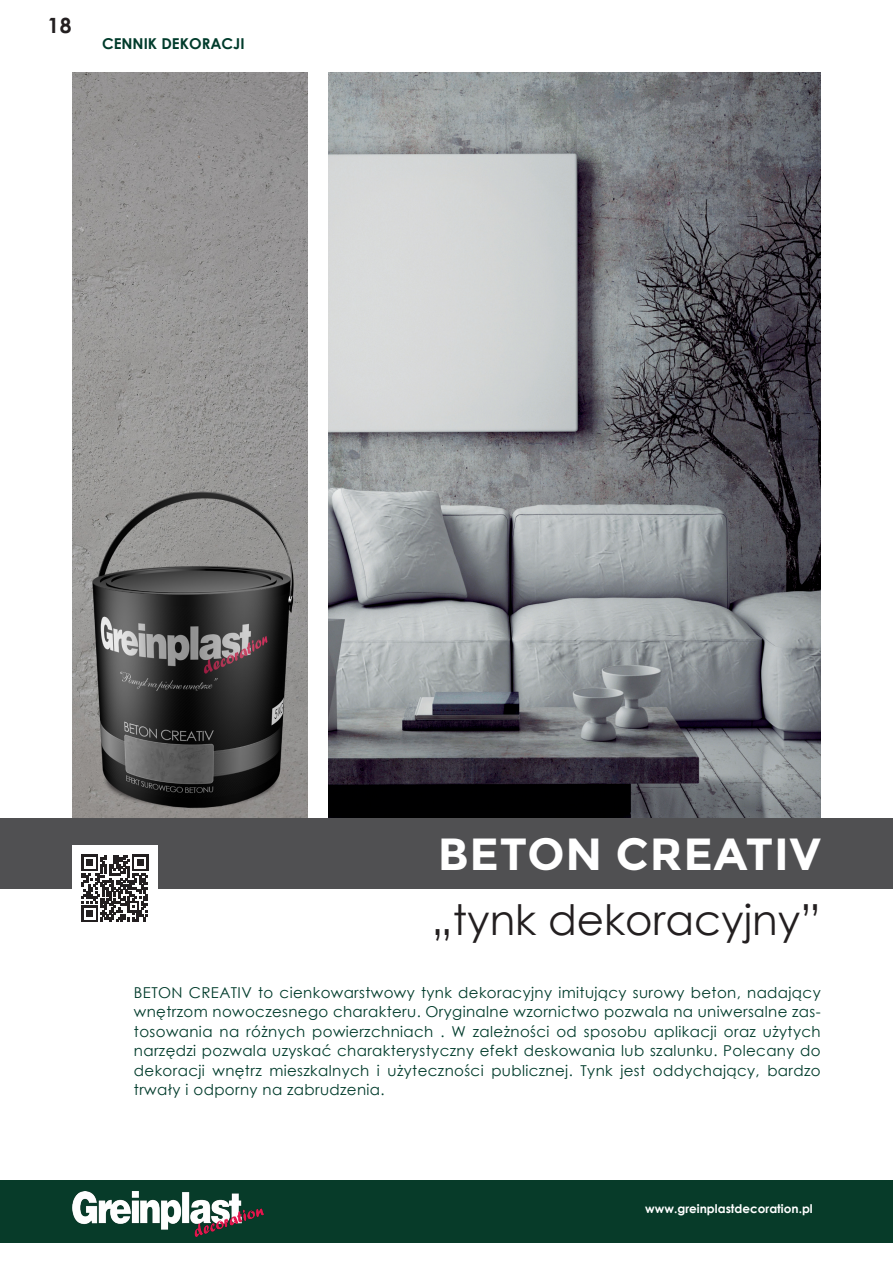
<style>
.page{position:relative;width:893px;height:1263px;background:#fff}
.page>*{position:absolute;margin:0;border:0;box-sizing:border-box;transform-origin:0 0}
.Title_1{font:700 45px "Montserrat";letter-spacing:.02em;color:#fff}
.Big_Title{font:42px "Century Gothic";color:#231f20}
.t1{font:700 21px "Century Gothic";color:#231f20}
.OPISY{font:15px/19.5px "Century Gothic";letter-spacing:.025em;color:#003b2b;text-align:justify}
.t2{font:700 15px "Century Gothic";color:#003b2b}
.t3{font:700 12px "Century Gothic";color:#fff}
</style>
<div class="page">
<div style="left:0;top:1180px;width:893px;height:62px;background:#073b29"></div>
<img style="left:72px;top:1192px;width:192px;height:44px">
<img style="left:72px;top:72px;width:236px;height:389px">
<img style="left:329px;top:72px;width:492px;height:746px">
<div style="left:0;top:818px;width:893px;height:70px;background:#505052"></div>
<img style="left:72px;top:461px;width:266px;height:357px">
<div style="left:72px;top:846px;width:85px;height:85px;background:#fff"></div>
<svg style="left:81px;top:855px;width:67px;height:66px"></svg>
<h3 class="t1" style="left:48px;top:9px;width:26px">18</h3>
<p class="t2" style="left:102px;top:32px;width:144px">CENNIK DEKORACJI</p>
<p class="Title_1" style="left:438px;top:827px;width:384px">BETON CREATIV</p>
<p class="Big_Title" style="left:432px;top:891px;width:390px">„tynk dekoracyjny”</p>
<p class="OPISY" style="left:134px;top:982px;width:688px">BETON CREATIV to cienkowarstwowy tynk dekoracyjny imitujący surowy beton, nadający wnętrzom nowoczesnego charakteru. Oryginalne wzornictwo pozwala na uniwersalne zas&shy;tosowania na różnych powierzchniach . W zależności od sposobu aplikacji oraz użytych narzędzi pozwala uzyskać charakterystyczny efekt deskowania lub szalunku. Polecany do dekoracji wnętrz mieszkalnych i użyteczności publicznej. Tynk jest oddychający, bardzo trwały i odporny na zabrudzenia.</p>
<p class="t3" style="left:645px;top:1199px;width:169px">www.greinplastdecoration.pl</p>
</div>
